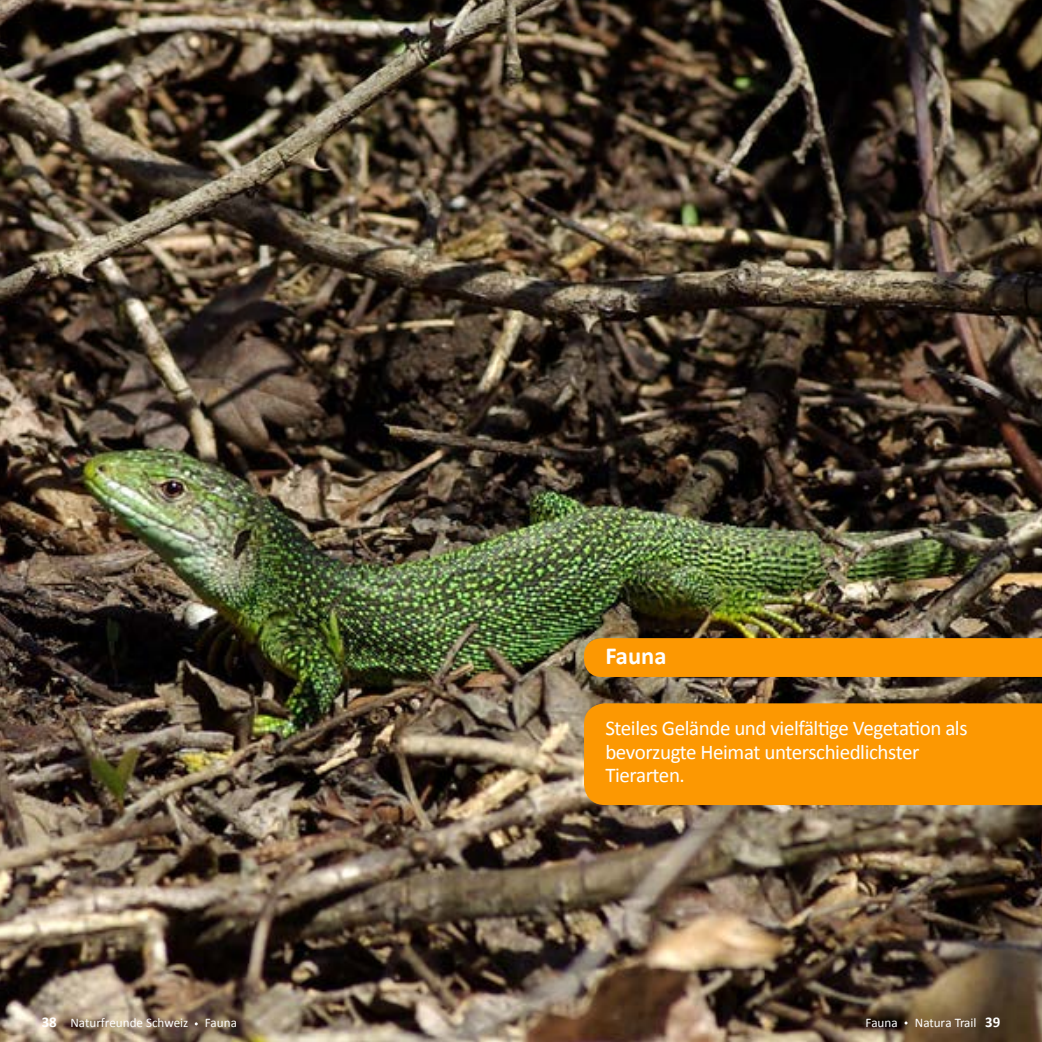
<style>
.page{position:relative;width:1042px;height:1042px;background:#fff}
.page>*{position:absolute;margin:0;border:0;box-sizing:border-box;transform-origin:0 0}
.t1{font:700 24.5px "Calibri";color:#fff}
.t2{font:21px/23.6px "Calibri";letter-spacing:-.02em;color:#fff}
.t3{font:13.12px "Calibri";color:#fff}
.s1{font-weight:700;font-size:14.88px}
</style>
<div class="page">
<img style="left:0;top:0;width:1041px;height:1042px">
<div style="left:584px;top:638px;width:457px;height:39px;background:#fc9802"></div>
<div style="left:584px;top:703px;width:457px;height:102px;background:#fc9802"></div>
<p class="t1" style="left:605px;top:645px;width:63px">Fauna</p>
<p class="t2" style="left:605px;top:718px;width:364px">Steiles Gelände und vielfältige Vegetation als bevorzugte Heimat unterschiedlichster<br>Tierarten.</p>
<p class="t3" style="left:42px;top:1017px;width:148px"><span class="s1">38</span> Naturfreunde Schweiz</p>
<p class="t3" style="left:205px;top:1017px;width:34px">Fauna</p>
<p class="t3" style="left:865px;top:1017px;width:34px">Fauna</p>
<p class="t3" style="left:915px;top:1017px;width:87px">Natura Trail <span class="s1">39</span></p>
</div>
